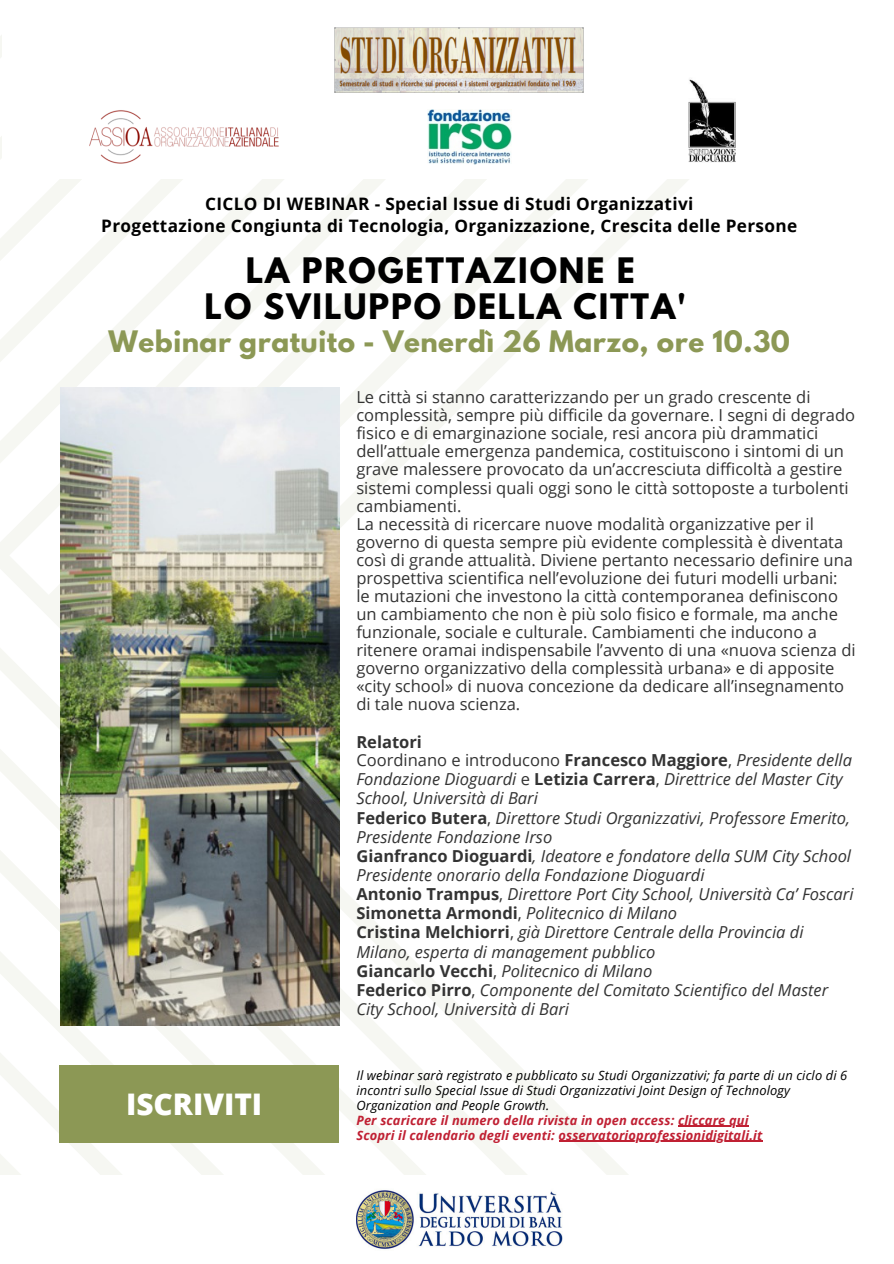
<style>
.page{position:relative;width:894px;height:1264px;background:#fff}
.page>*{position:absolute;margin:0;border:0;box-sizing:border-box;transform-origin:0 0}
.t1{font:700 31.05px "League Spartan";letter-spacing:.06em;color:#000}
.t2{font:800 29.7px "Open Sans";color:#fff}
.t3{font:700 26.25px "League Spartan";letter-spacing:.02em;color:#8c9855}
.t4{font:700 17.25px "Open Sans";letter-spacing:.02em;color:#000}
.t5{font:16.5px/18px "Open Sans";color:#333}
.t6{font:italic 16.5px/19.2px "Open Sans";color:#333}
.t7{font:700 16.5px "Open Sans";color:#333}
.t8{font:italic 12.9px/15px "Open Sans";letter-spacing:.01em;color:#000}
.t9{font:italic 700 12.9px "Open Sans";letter-spacing:.01em;color:#c02033}
.s1{font-style:normal}
.s2{font-weight:700;font-style:normal}
</style>
<div class="page">
<svg style="left:0;top:871px;width:737px;height:271px"></svg>
<svg style="left:0;top:922px;width:686px;height:220px"></svg>
<svg style="left:0;top:973px;width:636px;height:202px"></svg>
<svg style="left:0;top:410px;width:458px;height:50px"></svg>
<svg style="left:0;top:359px;width:509px;height:51px"></svg>
<svg style="left:0;top:179px;width:689px;height:180px"></svg>
<svg style="left:0;top:179px;width:686px;height:130px"></svg>
<svg style="left:0;top:35px;width:636px;height:223px"></svg>
<img style="left:60px;top:387px;width:279px;height:638px">
<div style="left:59px;top:1065px;width:279px;height:77px;background:#8c9855"></div>
<div style="left:2px;top:0;width:891px;height:178px;background:#fff"></div>
<img style="left:334px;top:28px;width:249px;height:64px">
<img style="left:89px;top:110px;width:190px;height:54px">
<img style="left:688px;top:79px;width:48px;height:83px">
<img style="left:427px;top:110px;width:84px;height:55px">
<img style="left:356px;top:1190px;width:206px;height:59px">
<hr style="left:677px;top:1125px;width:71px;height:1px;background:#c02033">
<hr style="left:558px;top:1140px;width:204px;height:1px;background:#c02033">
<p class="t4" style="left:205px;top:192px;width:489px">CICLO DI WEBINAR - Special Issue di Studi Organizzativi</p>
<p class="t4" style="left:101px;top:213px;width:697px">Progettazione Congiunta di Tecnologia, Organizzazione, Crescita delle Persone</p>
<p class="t1" style="left:246px;top:255px;width:390px">LA PROGETTAZIONE E</p>
<p class="t1" style="left:204px;top:291px;width:483px">LO SVILUPPO DELLA CITTA'</p>
<p class="t3" style="left:109px;top:328px;width:682px">Webinar gratuito - Venerdì 26 Marzo, ore 10.30</p>
<p class="t2" style="left:126px;top:1083px;width:138px">ISCRIVITI</p>
<p class="t5" style="left:356px;top:388px;width:500px">Le città si stanno caratterizzando per un grado crescente di complessità, sempre più difficile da governare. I segni di degrado fisico e di emarginazione sociale, resi ancora più drammatici dell’attuale emergenza pandemica, costituiscono i sintomi di un grave malessere provocato da un’accresciuta difficoltà a gestire sistemi complessi quali oggi sono le città sottoposte a turbolenti cambiamenti.</p>
<p class="t5" style="left:356px;top:514px;width:498px">La necessità di ricercare nuove modalità organizzative per il governo di questa sempre più evidente complessità è diventata così di grande attualità. Diviene pertanto necessario definire una prospettiva scientifica nell’evoluzione dei futuri modelli urbani:</p>
<p class="t5" style="left:356px;top:586px;width:500px">le mutazioni che investono la città contemporanea definiscono un cambiamento che non è più solo fisico e formale, ma anche funzionale, sociale e culturale. Cambiamenti che inducono a ritenere oramai indispensabile l’avvento di una «nuova scienza di governo organizzativo della complessità urbana» e di apposite «city school» di nuova concezione da dedicare all’insegnamento di tale nuova scienza.</p>
<p class="t7" style="left:356px;top:730px;width:67px">Relatori</p>
<p class="t6" style="left:356px;top:750px;width:497px"><span class="s1">Coordinano e introducono</span> <span class="s2">Francesco Maggiore</span><span class="s1">,</span> Presidente della<br>Fondazione Dioguardi <span class="s1">e</span> <span class="s2">Letizia Carrera</span><span class="s1">,</span> Direttrice del Master City<br>School, Università di Bari</p>
<p class="t6" style="left:356px;top:807px;width:495px"><span class="s2">Federico Butera</span><span class="s1">,</span> Direttore Studi Organizzativi, Professore Emerito,<br>Presidente Fondazione Irso</p>
<p class="t6" style="left:356px;top:845px;width:496px"><span class="s2">Gianfranco Dioguardi</span>, Ideatore e fondatore della SUM City School</p>
<p class="t6" style="left:356px;top:865px;width:349px">Presidente onorario della Fondazione Dioguardi</p>
<p class="t6" style="left:356px;top:884px;width:498px"><span class="s2">Antonio Trampus</span><span class="s1">,</span> Direttore Port City School, Università Ca’ Foscari</p>
<p class="t6" style="left:356px;top:903px;width:322px"><span class="s2">Simonetta Armondi</span><span class="s1">,</span> Politecnico di Milano</p>
<p class="t6" style="left:356px;top:922px;width:448px"><span class="s2">Cristina Melchiorri</span><span class="s1">,</span> già Direttore Centrale della Provincia di<br>Milano, esperta di management pubblico</p>
<p class="t6" style="left:356px;top:960px;width:297px"><span class="s2">Giancarlo Vecchi</span><span class="s1">,</span> Politecnico di Milano</p>
<p class="t6" style="left:356px;top:979px;width:473px"><span class="s2">Federico Pirro</span><span class="s1">,</span> Componente del Comitato Scientifico del Master<br>City School, Università di Bari</p>
<p class="t8" style="left:356px;top:1067px;width:492px">Il webinar sarà registrato e pubblicato su Studi Organizzativi; fa parte di un ciclo di 6 incontri sullo Special Issue di Studi Organizzativi Joint Design of Technology<br>Organization and People Growth.</p>
<p class="t9" style="left:356px;top:1110px;width:393px">Per scaricare il numero della rivista in open access: cliccare qui</p>
<p class="t9" style="left:356px;top:1125px;width:407px">Scopri il calendario degli eventi: osservatorioprofessionidigitali.it</p>
</div>
